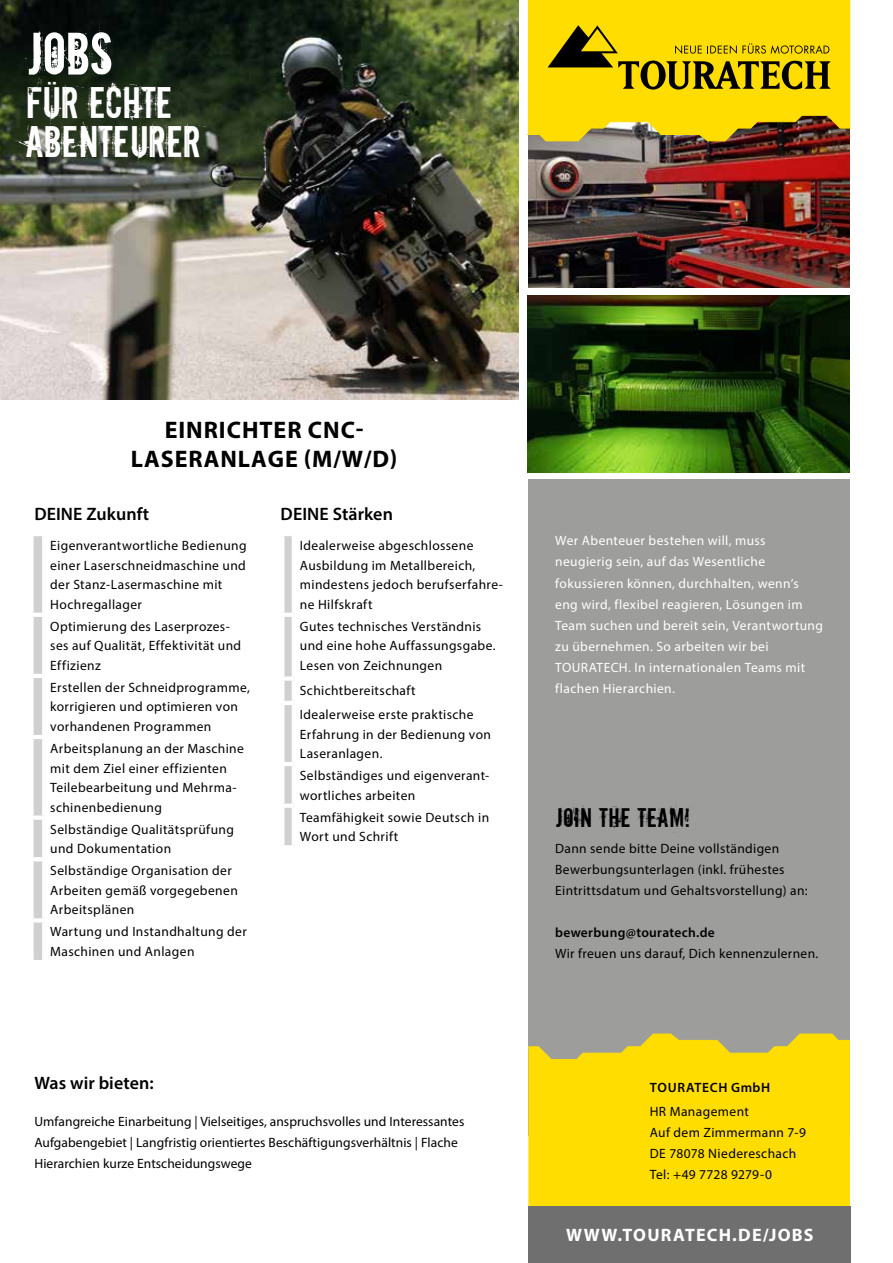
<style>
.page{position:relative;width:893px;height:1263px;background:#fff}
.page>*{position:absolute;margin:0;border:0;box-sizing:border-box;transform-origin:0 0}
.t1{font:57px "Downcome";color:#fff}
.t2{font:42px/39px "Downcome";color:#fff}
.t3{font:25.5px "Downcome";letter-spacing:.025em;color:#000}
.t4{font:700 24px/28.8px "Myriad Pro";letter-spacing:.04em;color:#000;text-align:center}
.t5{font:600 18px "Myriad Pro";letter-spacing:.005em;color:#000}
.t6{font:700 18px "Myriad Pro";letter-spacing:.07em;color:#fff}
.t7{font:13.5px/19.5px "Myriad Pro";letter-spacing:.025em;color:#000}
.t8{font:13.5px/21px "Myriad Pro";letter-spacing:.03em;color:#fff}
.t9{font:13.5px/21px "Myriad Pro";letter-spacing:.005em;color:#000}
.t10{font:600 13.5px "Myriad Pro";letter-spacing:.025em;color:#000}
.t11{font:600 13.5px "Myriad Pro";letter-spacing:.045em;color:#000}
</style>
<div class="page">
<img style="left:528px;top:295px;width:321px;height:177px">
<img style="left:528px;top:141px;width:321px;height:146px">
<img style="left:0;top:0;width:519px;height:399px">
<div style="left:34px;top:536px;width:8px;height:424px;background:#d0d0d0"></div>
<hr style="left:29px;top:613px;width:15px;height:4px;background:#fff">
<hr style="left:29px;top:674px;width:15px;height:4px;background:#fff">
<hr style="left:29px;top:735px;width:15px;height:4px;background:#fff">
<div style="left:29px;top:815px;width:15px;height:5px;background:#fff"></div>
<hr style="left:29px;top:857px;width:15px;height:4px;background:#fff">
<hr style="left:29px;top:918px;width:15px;height:4px;background:#fff">
<svg style="left:284px;top:536px;width:8px;height:309px;background:#d4d4d4"></svg>
<hr style="left:280px;top:613px;width:14px;height:4px;background:#fff">
<div style="left:280px;top:676px;width:14px;height:5px;background:#fff"></div>
<hr style="left:280px;top:701px;width:14px;height:4px;background:#fff">
<hr style="left:280px;top:762px;width:14px;height:4px;background:#fff">
<div style="left:280px;top:803px;width:14px;height:5px;background:#fff"></div>
<svg style="left:528px;top:0;width:322px;height:141px;background:#e9c809"></svg>
<svg style="left:548px;top:25px;width:283px;height:65px;background:#c2a800"></svg>
<div style="left:528px;top:479px;width:322px;height:656px;background:#9d9d9c"></div>
<svg style="left:528px;top:1034px;width:322px;height:173px;background:#f7d80b"></svg>
<div style="left:528px;top:1207px;width:323px;height:56px;background:#706f6f"></div>
<h1 class="t1" style="left:26px;top:15px;width:88px">JOBS</h1>
<h2 class="t2" style="left:26px;top:81px;width:177px">FÜR ECHTE<br>ABENTEURER</h2>
<h3 class="t4" style="left:131px;top:415px;width:268px">EINRICHTER CNC-<br>LASERANLAGE (M/W/D)</h3>
<h3 class="t5" style="left:34px;top:503px;width:116px">DEINE Zukunft</h3>
<h3 class="t5" style="left:281px;top:503px;width:114px">DEINE Stärken</h3>
<p class="t7" style="left:50px;top:536px;width:198px">Eigenverantwortliche Bedienung einer Laserschneidmaschine und der Stanz-Lasermaschine mit<br>Hochregallager</p>
<p class="t7" style="left:50px;top:616px;width:193px">Optimierung des Laserprozes&shy;ses auf Qualität, Effektivität und<br>Effizienz</p>
<p class="t7" style="left:50px;top:677px;width:201px">Erstellen der Schneidprogramme, korrigieren und optimieren von vorhandenen Programmen</p>
<p class="t7" style="left:50px;top:739px;width:195px">Arbeitsplanung an der Maschine mit dem Ziel einer effizienten<br>Teilebearbeitung und Mehrma&shy;schinenbedienung</p>
<p class="t7" style="left:50px;top:819px;width:185px">Selbständige Qualitätsprüfung und Dokumentation</p>
<p class="t7" style="left:50px;top:861px;width:189px">Selbständige Organisation der<br>Arbeiten gemäß vorgegebenen<br>Arbeitsplänen</p>
<p class="t7" style="left:50px;top:922px;width:198px">Wartung und Instandhaltung der<br>Maschinen und Anlagen</p>
<h3 class="t5" style="left:34px;top:1072px;width:121px">Was wir bieten:</h3>
<p class="t7" style="left:300px;top:536px;width:205px">Idealerweise abgeschlossene<br>Ausbildung im Metallbereich, mindestens jedoch berufserfahre&shy;ne Hilfskraft</p>
<p class="t7" style="left:300px;top:616px;width:197px">Gutes technisches Verständnis und eine hohe Auffassungsgabe.<br>Lesen von Zeichnungen</p>
<p class="t7" style="left:300px;top:678px;width:175px;line-height:24.5px">Schichtbereitschaft<br>Idealerweise erste praktische</p>
<p class="t7" style="left:300px;top:724px;width:193px">Erfahrung in der Bedienung von<br>Laseranlagen.</p>
<p class="t7" style="left:300px;top:766px;width:191px">Selbständiges und eigenverant&shy;wortliches arbeiten</p>
<p class="t7" style="left:300px;top:807px;width:191px">Teamfähigkeit sowie Deutsch in<br>Wort und Schrift</p>
<p class="t9" style="left:34px;top:1111px;width:431px">Umfangreiche Einarbeitung | Vielseitiges, anspruchsvolles und Interessantes<br>Aufgabengebiet | Langfristig orientiertes Beschäftigungsverhältnis | Flache<br>Hierarchien kurze Entscheidungswege</p>
<p class="t8" style="left:555px;top:530px;width:269px">Wer Abenteuer bestehen will, muss neugierig sein, auf das Wesentliche fokussieren können, durchhalten, wenn’s eng wird, flexibel reagieren, Lösungen im Team suchen und bereit sein, Verantwortung zu übernehmen. So arbeiten wir bei TOURATECH. In internationalen Teams mit flachen Hierarchien.</p>
<h3 class="t3" style="left:555px;top:800px;width:136px">JOIN THE TEAM!</h3>
<p class="t7" style="left:555px;top:838px;width:254px;line-height:21px">Dann sende bitte Deine vollständigen<br>Bewerbungsunterlagen (inkl. frühestes<br>Eintrittsdatum und Gehaltsvorstellung) an:</p>
<p class="t10" style="left:555px;top:924px;width:161px">bewerbung@touratech.de</p>
<p class="t7" style="left:555px;top:943px;width:265px">Wir freuen uns darauf, Dich kennenzulernen.</p>
<p class="t11" style="left:650px;top:1079px;width:122px">TOURATECH GmbH</p>
<p class="t7" style="left:650px;top:1101px;width:158px;line-height:21px">HR Management<br>Auf dem Zimmermann 7-9<br>DE 78078 Niedereschach<br>Tel: +49 7728 9279-0</p>
<h3 class="t6" style="left:566px;top:1223px;width:249px">WWW.TOURATECH.DE/JOBS</h3>
</div>
